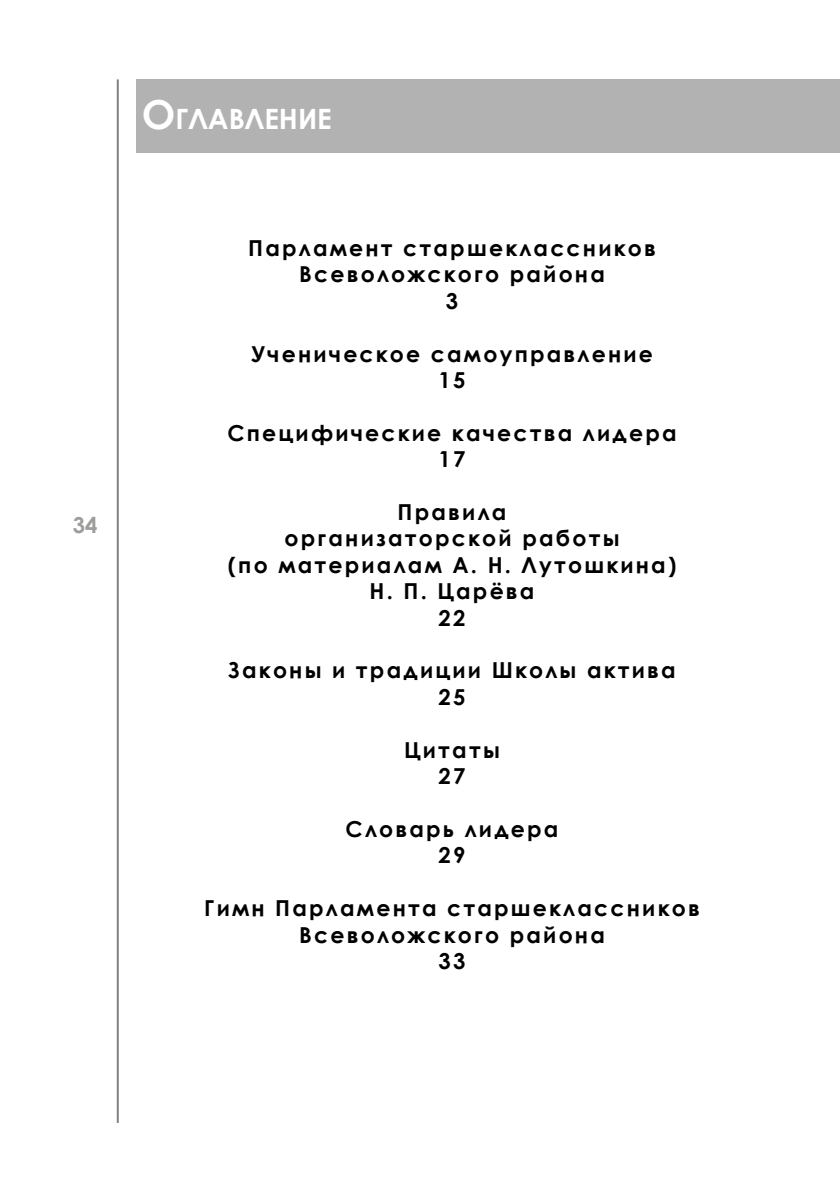
<style>
.page{position:relative;width:840px;height:1191px;background:#fff}
.page>*{position:absolute;margin:0;border:0;box-sizing:border-box;transform-origin:0 0}
.t1{font:700 28px "Century Gothic";color:#fff}
.t2{font:700 22px/26.4px "Century Gothic";letter-spacing:.1em;color:#000;text-align:center}
.t3{font:700 22px "Century Gothic";color:#9d9d9c}
.s1{font-size:40px}
</style>
<div class="page">
<hr style="left:117px;top:79px;width:2px;height:1044px;background:#000">
<div style="left:136px;top:79px;width:703px;height:74px;background:#b3b2b2"></div>
<p class="t3" style="left:73px;top:508px;width:26px">34</p>
<p class="t1" style="left:142px;top:98px;width:191px"><span class="s1">О</span>главление</p>
<p class="t2" style="left:248px;top:234px;width:409px">Парламент старшеклассников<br>Всеволожского района<br>3</p>
<p class="t2" style="left:251px;top:339px;width:403px">Ученическое самоуправление<br>15</p>
<p class="t2" style="left:227px;top:418px;width:450px">Специфические качества лидера<br>17</p>
<p class="t2" style="left:227px;top:498px;width:450px">Правила<br>организаторской работы<br>(по материалам А. Н. Лутошкина)<br>Н. П. Царёва<br>22</p>
<p class="t2" style="left:228px;top:656px;width:449px">Законы и традиции Школы актива<br>25</p>
<p class="t2" style="left:404px;top:735px;width:97px">Цитаты<br>27</p>
<p class="t2" style="left:345px;top:814px;width:214px">Словарь лидера<br>29</p>
<p class="t2" style="left:204px;top:894px;width:496px">Гимн Парламента старшеклассников<br>Всеволожского района<br>33</p>
</div>
